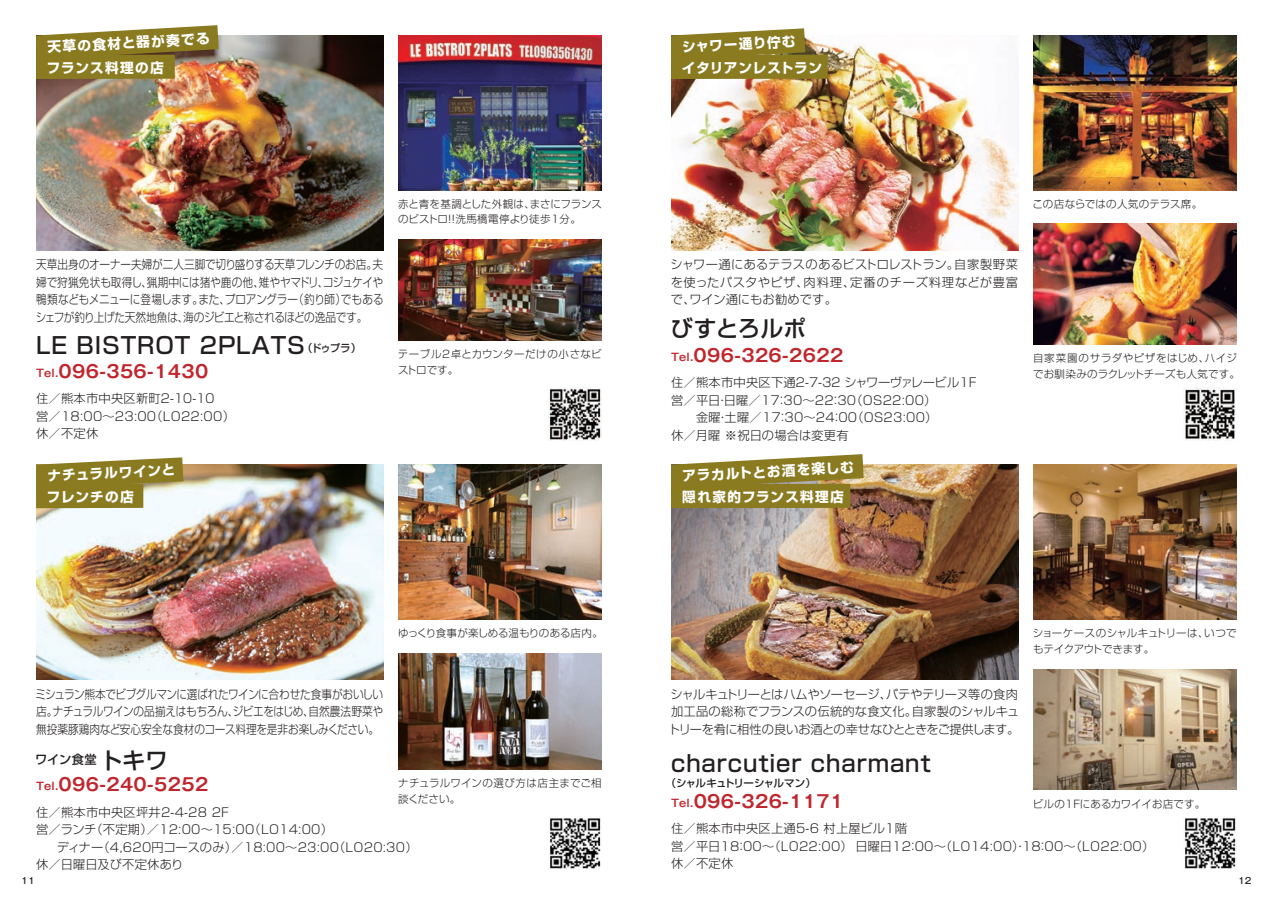
<style>
.page{position:relative;width:1270px;height:903px;background:#fff}
.page>*{position:absolute;margin:0;border:0;box-sizing:border-box;transform-origin:0 0}
.t1{font:500 22.75px "Shin Go Pro";letter-spacing:.04em;color:#231f20}
.t2{font:700 17.5px "Gothic MB101 Pro De";letter-spacing:.02em;color:#c0262d}
.t3{font:700 13.65px "Shin Go Pro";letter-spacing:.075em;color:#fff}
.t4{font:700 13.65px "Shin Go Pro";letter-spacing:.095em;color:#fff}
.t5{font:700 13.65px "Shin Go Pro";letter-spacing:.045em;color:#fff}
.t6{font:300 12.25px/17.5px "Shin Go Pro";letter-spacing:.005em;color:#231f20}
.t7{font:300 12.25px/17.5px "Shin Go Pro";letter-spacing:.005em;color:#231f20;text-align:justify;scale:.87 1}
.t8{font:500 12.25px "Shin Go Pro";color:#231f20}
.t9{font:300 10.5px/15.8px "Shin Go Pro";letter-spacing:.01em;color:#231f20}
.t10{font:300 10.5px/15.8px "Shin Go Pro";letter-spacing:-.015em;color:#231f20}
.t11{font:300 10.5px/15.8px "Shin Go Pro";letter-spacing:-.01em;color:#231f20}
.t12{font:300 10.5px/15.8px "Shin Go Pro";letter-spacing:.035em;color:#231f20}
.t13{font:500 10.5px "Shin Go Pro";letter-spacing:-.055em;color:#231f20}
.t14{font:500 8.75px "Gothic MB101 Pro";color:#231f20}
.s1{font-size:10.5px}
.s2{font-size:22.75px}
</style>
<div class="page">
<img style="left:36px;top:35px;width:347px;height:215px">
<svg style="left:36px;top:25px;width:183px;height:34px"></svg>
<div style="left:36px;top:55px;width:139px;height:24px;background:#8a7b21"></div>
<img style="left:549px;top:387px;width:53px;height:53px">
<img style="left:398px;top:239px;width:203px;height:101px">
<img style="left:398px;top:35px;width:203px;height:156px">
<img style="left:36px;top:465px;width:347px;height:214px">
<img style="left:549px;top:817px;width:52px;height:52px">
<svg style="left:36px;top:457px;width:147px;height:31px;background:#9e9147"></svg>
<div style="left:36px;top:484px;width:107px;height:24px;background:#8a7b21"></div>
<img style="left:398px;top:653px;width:203px;height:116px">
<img style="left:398px;top:465px;width:204px;height:155px">
<img style="left:671px;top:465px;width:347px;height:214px">
<img style="left:1184px;top:817px;width:52px;height:52px">
<svg style="left:671px;top:454px;width:193px;height:34px"></svg>
<div style="left:671px;top:484px;width:179px;height:24px;background:#8a7b21"></div>
<img style="left:1033px;top:465px;width:203px;height:155px">
<img style="left:1033px;top:669px;width:203px;height:120px">
<img style="left:671px;top:35px;width:347px;height:215px">
<img style="left:1033px;top:36px;width:203px;height:155px">
<img style="left:1033px;top:224px;width:203px;height:120px">
<svg style="left:671px;top:28px;width:134px;height:27px;background:#9a8d41"></svg>
<div style="left:671px;top:55px;width:157px;height:24px;background:#8a7b21"></div>
<img style="left:1184px;top:387px;width:52px;height:53px">
<p class="t3" style="left:47px;top:36px;width:164px;rotate:-3deg">天草の食材と器が奏でる</p>
<p class="t3" style="left:47px;top:57px;width:118px">フランス料理の店</p>
<p class="t7" style="left:36px;top:254px;width:402px">天草出身のオーナー夫婦が二人三脚で切り盛りする天草フレンチのお店。夫婦で狩猟免状も取得し、猟期中には猪や鹿の他、雉やヤマドリ、コジュケイや鴨類などもメニューに登場します。また、プロアングラー（釣り師）でもあるシェフが釣り上げた天然地魚は、海のジビエと称されるほどの逸品です。</p>
<p class="t13" style="left:302px;top:340px;width:61px">（ドゥプラ）</p>
<h1 class="t1" style="left:36px;top:326px;width:270px">LE BISTROT 2PLATS</h1>
<h2 class="t2" style="left:36px;top:357px;width:174px"><span class="s1">Tel.</span>096-356-1430</h2>
<p class="t6" style="left:36px;top:388px;width:200px">住／熊本市中央区新町２-１０-１０<br>営／18:00～23:00（LO22:00）休／不定休</p>
<p class="t3" style="left:47px;top:465px;width:130px;rotate:-3deg">ナチュラルワインと</p>
<p class="t3" style="left:47px;top:486px;width:88px">フレンチの店</p>
<p class="t11" style="left:398px;top:195px;width:205px">赤と青を基調とした外観は、まさにフランスのビストロ！！洗馬橋電停より徒歩1分。</p>
<p class="t12" style="left:398px;top:345px;width:205px">テーブル2卓とカウンターだけの小さなビストロです。</p>
<p class="t10" style="left:398px;top:624px;width:206px">ゆっくり食事が楽しめる温もりのある店内。</p>
<p class="t7" style="left:36px;top:683px;width:401px">ミシュラン熊本でビブグルマンに選ばれたワインに合わせた食事がおいしい店。ナチュラルワインの品揃えはもちろん、ジビエをはじめ、自然農法野菜や無投薬豚鶏肉など安心安全な食材のコース料理を是非お楽しみください。</p>
<p class="t8" style="left:35px;top:750px;width:134px">ワイン食堂<span class="s2">トキワ</span></p>
<h2 class="t2" style="left:36px;top:770px;width:174px"><span class="s1">Tel.</span>096-240-5252</h2>
<p class="t6" style="left:36px;top:801px;width:194px">住／熊本市中央区坪井2-4-28 2F</p>
<p class="t6" style="left:36px;top:819px;width:299px">営／ランチ（不定期）／12:00～15:00（LO14:00）</p>
<p class="t6" style="left:57px;top:836px;width:362px">ディナー（4,620円コースのみ）／18:00～23:00（LO20:30）</p>
<p class="t6" style="left:36px;top:854px;width:149px">休／日曜日及び不定休あり</p>
<p class="t9" style="left:398px;top:774px;width:205px">ナチュラルワインの選び方は店主までご相談ください。</p>
<p class="t3" style="left:682px;top:36px;width:115px;rotate:-3deg">シャワー通り佇む</p>
<p class="t5" style="left:682px;top:57px;width:142px">イタリアンレストラン</p>
<p class="t9" style="left:1033px;top:195px;width:171px">この店ならではの人気のテラス席。</p>
<p class="t6" style="left:671px;top:254px;width:349px;text-align:justify">シャワー通にあるテラスのあるビストロレストラン。自家製野菜を使ったパスタやピザ、肉料理、定番のチーズ料理などが豊富で、ワイン通にもお勧めです。</p>
<h1 class="t1" style="left:671px;top:310px;width:137px">びすとろルポ</h1>
<h2 class="t2" style="left:671px;top:341px;width:174px"><span class="s1">Tel.</span>096-326-2622</h2>
<p class="t6" style="left:671px;top:372px;width:307px">住／熊本市中央区下通２-７-３２ シャワーヴァレービル1F</p>
<p class="t6" style="left:671px;top:390px;width:267px">営／平日・日曜／17：30～22：30（OS22:00）</p>
<p class="t6" style="left:696px;top:407px;width:243px">金曜・土曜／17：30～24：00（OS23:00）</p>
<p class="t6" style="left:671px;top:425px;width:179px">休／月曜 ※祝日の場合は変更有</p>
<p class="t3" style="left:682px;top:465px;width:173px;rotate:-3deg">アラカルトとお酒を楽しむ</p>
<p class="t4" style="left:682px;top:486px;width:163px">隠れ家的フランス料理店</p>
<p class="t9" style="left:1033px;top:349px;width:208px">自家菜園のサラダやピザをはじめ、ハイジでお馴染みのラクレットチーズも人気です。</p>
<p class="t6" style="left:668px;top:684px;width:353px;text-align:justify">シャルキュトリーとはハムやソーセージ、パテやテリーヌ等の食肉加工品の総称でフランスの伝統的な食文化。自家製のシャルキュトリーを肴に相性の良いお酒との幸せなひとときをご提供します。</p>
<p class="t10" style="left:1033px;top:624px;width:205px">ショーケースのシャルキュトリーは、いつでもテイクアウトできます。</p>
<h1 class="t1" style="left:671px;top:745px;width:261px">charcutier charmant</h1>
<h2 class="t2" style="left:671px;top:786px;width:174px"><span class="s1">Tel.</span>096-326-1171</h2>
<p class="t9" style="left:1033px;top:794px;width:174px">ビルの１Ｆにあるカワイイお店です。</p>
<p class="t13" style="left:666px;top:774px;width:152px">（シャルキュトリーシャルマン）</p>
<p class="t6" style="left:671px;top:818px;width:485px">住／熊本市中央区上通5-6 村上屋ビル1階<br>営／平日18：00～（LO22:00） 日曜日12：00～（LO14:00）・18：00～（LO22:00）休／不定休</p>
<p class="t14" style="left:21px;top:873px;width:15px">11</p>
<p class="t14" style="left:1238px;top:873px;width:15px">12</p>
</div>
